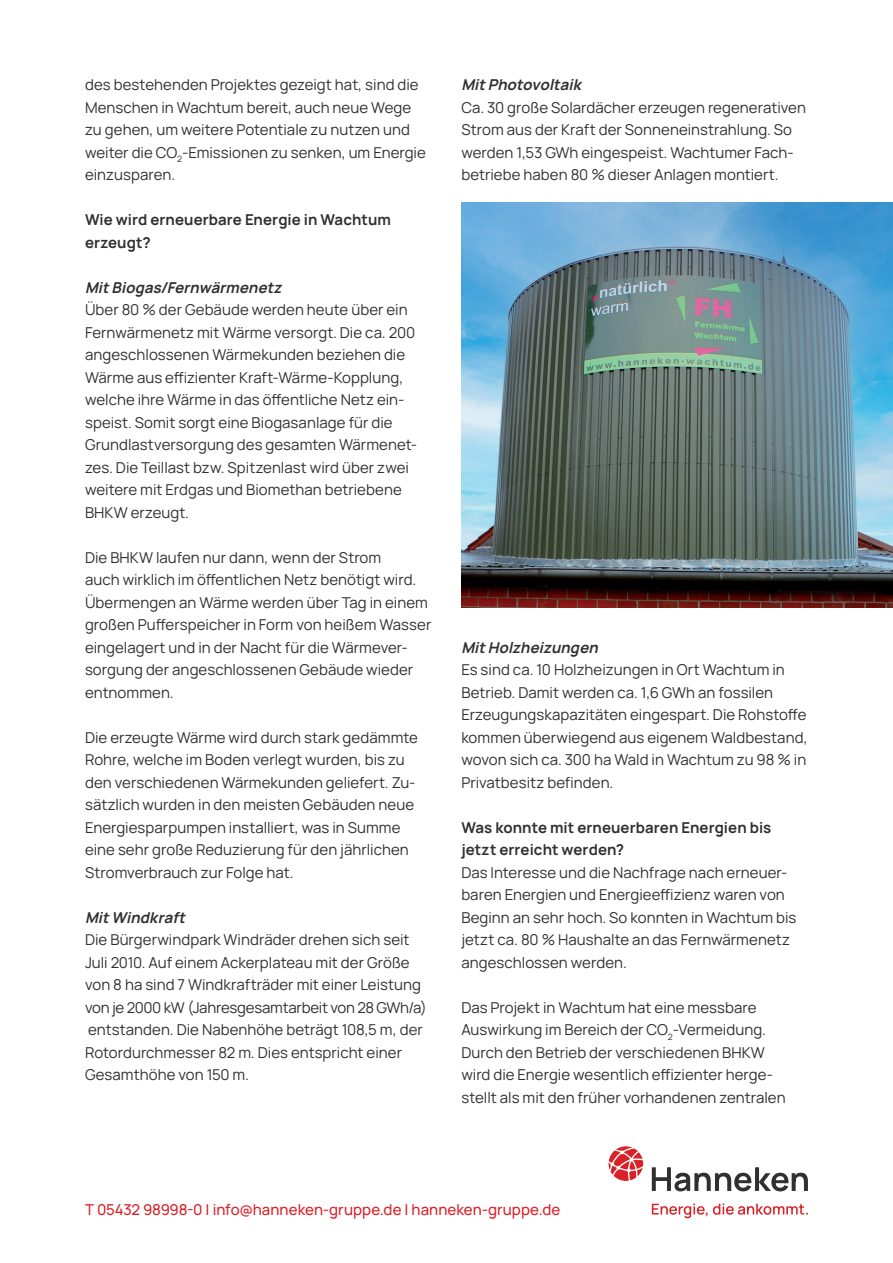
<style>
.page{position:relative;width:893px;height:1263px;background:#fff}
.page>*{position:absolute;margin:0;border:0;box-sizing:border-box;transform-origin:0 0}
.t1{font:15px/22.5px "Manrope";letter-spacing:.005em;color:#312f30}
.t2{font:700 15px/22.5px "Manrope";letter-spacing:.005em;color:#312f30}
.t3{font:italic 700 15px "Manrope";color:#312f30}
.t4{font:500 15px "Manrope";letter-spacing:.005em;color:#da2128}
</style>
<div class="page">
<img style="left:461px;top:203px;width:432px;height:405px">
<svg style="left:609px;top:1146px;width:34px;height:35px"></svg>
<svg style="left:652px;top:1167px;width:156px;height:24px"></svg>
<svg style="left:652px;top:1203px;width:156px;height:15px"></svg>
<p class="t1" style="left:85px;top:73px;width:342px">des bestehenden Projektes gezeigt hat, sind die Menschen in Wachtum bereit, auch neue Wege zu gehen, um weitere Potentiale zu nutzen und weiter die CO<sub>2</sub>-Emissionen zu senken, um Energie einzusparen.</p>
<p class="t2" style="left:85px;top:208px;width:307px">Wie wird erneuerbare Energie in Wachtum erzeugt?</p>
<p class="t3" style="left:85px;top:277px;width:202px">MitBiogas/Fernwärmenetz</p>
<p class="t1" style="left:85px;top:298px;width:334px">Über 80 % der Gebäude werden heute über ein Fernwärmenetz mit Wärme versorgt. Die ca. 200 angeschlossenen Wärmekunden beziehen die Wärme aus effizienter Kraft-Wärme-Kopplung, welche ihre Wärme in das öffentliche Netz ein&shy;speist. Somit sorgt eine Biogasanlage für die Grundlastversorgung des gesamten Wärmenet&shy;zes. Die Teillast bzw. Spitzenlast wird über zwei weitere mit Erdgas und Biomethan betriebene BHKW erzeugt.</p>
<p class="t1" style="left:85px;top:545px;width:348px">Die BHKW laufen nur dann, wenn der Strom<br>auch wirklich im öffentlichen Netz benötigt wird.<br>Übermengen an Wärme werden über Tag in einem großen Pufferspeicher in Form von heißem Wasser eingelagert und in der Nacht für die Wärmever&shy;sorgung der angeschlossenen Gebäude wieder entnommen.</p>
<p class="t1" style="left:85px;top:725px;width:334px">Die erzeugte Wärme wird durch stark gedämmte Rohre, welche im Boden verlegt wurden, bis zu den verschiedenen Wärmekunden geliefert. Zu&shy;sätzlich wurden in den meisten Gebäuden neue Energiesparpumpen installiert, was in Summe eine sehr große Reduzierung für den jährlichen Stromverbrauch zur Folge hat.</p>
<p class="t3" style="left:85px;top:907px;width:106px">MitWindkraft</p>
<p class="t1" style="left:85px;top:928px;width:343px">Die Bürgerwindpark Windräder drehen sich seit Juli 2010. Auf einem Ackerplateau mit der Größe von 8 ha sind 7 Windkrafträder mit einer Leistung von je 2000 kW (Jahresgesamtarbeit von 28 GWh/a) entstanden. Die Nabenhöhe beträgt 108,5 m, der Rotordurchmesser 82 m. Dies entspricht einer Gesamthöhe von 150 m.</p>
<p class="t3" style="left:461px;top:74px;width:125px">MitPhotovoltaik</p>
<p class="t1" style="left:461px;top:95px;width:346px">Ca. 30 große Solardächer erzeugen regenerativen Strom aus der Kraft der Sonneneinstrahlung. So werden 1,53 GWh eingespeist. Wachtumer Fach&shy;betriebe haben 80 % dieser Anlagen montiert.</p>
<p class="t3" style="left:461px;top:637px;width:142px">MitHolzheizungen</p>
<p class="t1" style="left:461px;top:658px;width:348px">Es sind ca. 10 Holzheizungen in Ort Wachtum in Betrieb. Damit werden ca. 1,6 GWh an fossilen Erzeugungskapazitäten eingespart. Die Rohstoffe kommen überwiegend aus eigenem Waldbestand, wovon sich ca. 300 ha Wald in Wachtum zu 98 % in Privatbesitz befinden.</p>
<p class="t2" style="left:461px;top:815px;width:311px">Was konnte mit erneuerbaren Energien bis jetzt erreicht werden?</p>
<p class="t1" style="left:461px;top:860px;width:337px">Das Interesse und die Nachfrage nach erneuer&shy;baren Energien und Energieeffizienz waren von Beginn an sehr hoch. So konnten in Wachtum bis jetzt ca. 80 % Haushalte an das Fernwärmenetz angeschlossen werden.</p>
<p class="t1" style="left:461px;top:995px;width:326px">Das Projekt in Wachtum hat eine messbare Auswirkung im Bereich der CO<sub>2</sub>-Vermeidung.<br>Durch den Betrieb der verschiedenen BHKW wird die Energie wesentlich effizienter herge&shy;stellt als mit den früher vorhandenen zentralen</p>
<p class="t4" style="left:85px;top:1199px;width:477px">T 05432 98998-0 | info@hanneken-gruppe.de | hanneken-gruppe.de</p>
</div>
